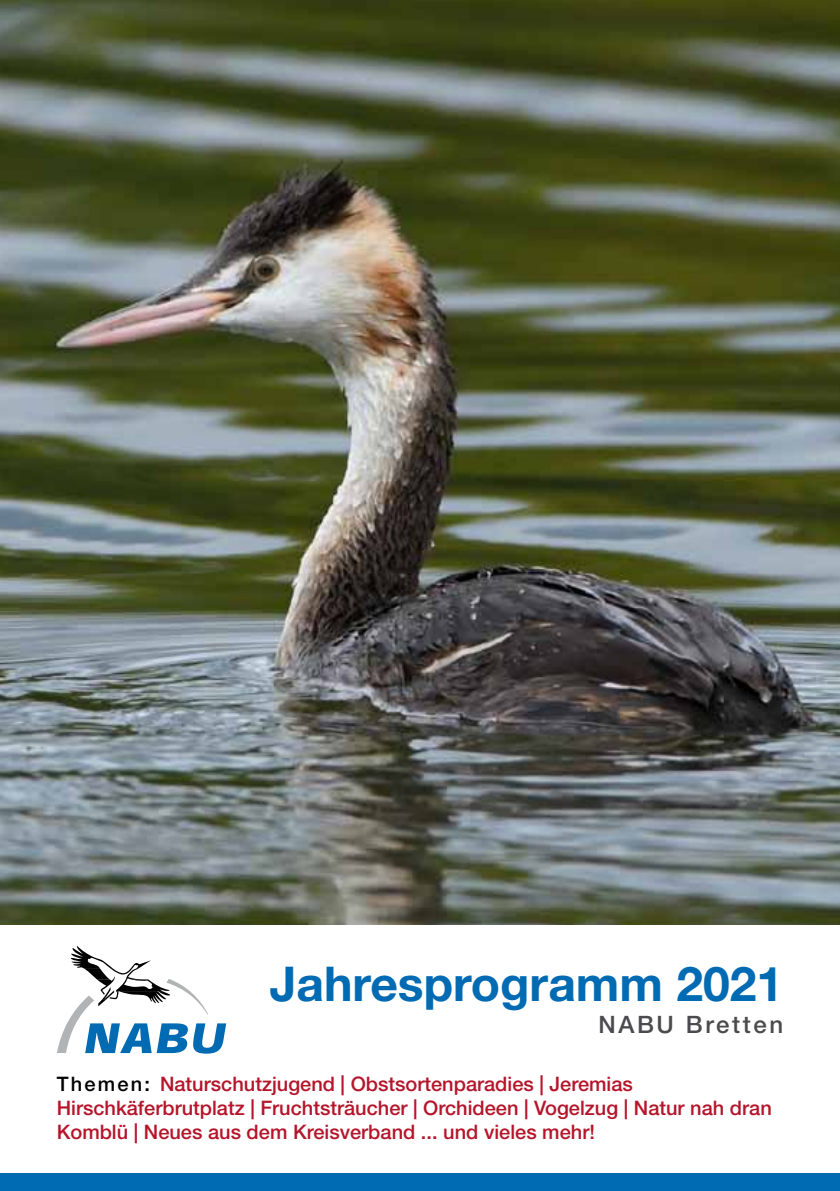
<style>
.page{position:relative;width:840px;height:1191px;background:#fff}
.page>*{position:absolute;margin:0;border:0;box-sizing:border-box;transform-origin:0 0}
.t1{font:700 48px "Helvetica Neue LT Std";color:#006ab3}
.t2{font:500 24px "Helvetica Neue LT Std";letter-spacing:.11em;color:#4b4b4d}
.t3{font:500 20px/24px "Helvetica Neue LT Std";color:#b5152b}
.s1{color:#000}
</style>
<div class="page">
<img style="left:0;top:0;width:839px;height:925px">
<svg style="left:57px;top:946px;width:169px;height:107px"></svg>
<div style="left:0;top:1174px;width:839px;height:17px;background:#006ab3"></div>
<h1 class="t1" style="left:269px;top:954px;width:514px">Jahresprogramm 2021</h1>
<p class="t2" style="left:598px;top:1010px;width:186px">NABU Bretten</p>
<p class="t3" style="left:57px;top:1071px;width:716px"><span class="s1">Themen:</span> Naturschutzjugend | Obstsortenparadies | Jeremias<br>Hirschkäferbrutplatz | Fruchtsträucher | Orchideen | Vogelzug | Natur nah dran<br>Komblü | Neues aus dem Kreisverband ... und vieles mehr!</p>
</div>
